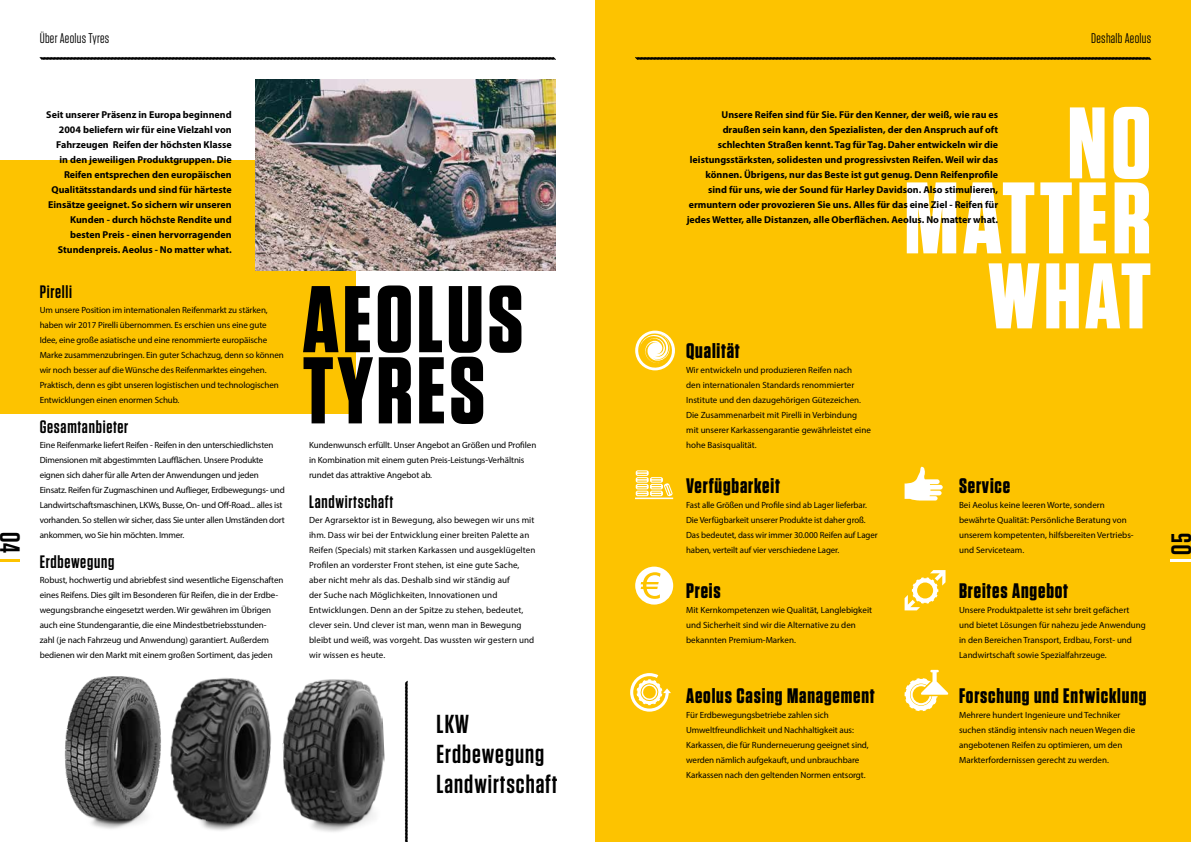
<style>
.page{position:relative;width:1191px;height:842px;background:#fff}
.page>*{position:absolute;margin:0;border:0;box-sizing:border-box;transform-origin:0 0}
.t1{font:700 101.3px/75px "Tungsten";letter-spacing:.04em;color:#fff;text-align:right}
.t2{font:700 94.5px/71.2px "Tungsten";letter-spacing:.04em;color:#000}
.t3{font:700 92.9px "Tungsten";color:#fff}
.t4{font:600 28px "Tungsten";color:#000}
.t5{font:600 26px/30px "Tungsten";letter-spacing:.04em;color:#000}
.t6{font:700 21px "Tungsten";letter-spacing:.04em;color:#000}
.t7{font:600 18px "Tungsten";letter-spacing:.04em;color:#000}
.t8{font:14px "Tungsten";letter-spacing:.02em;color:#000}
.t9{font:700 10px/15px "Myriad Pro";color:#000;text-align:right}
.t10{font:9px/15px "Myriad Pro";letter-spacing:-.01em;color:#000}
.t11{font:9px/15px "Myriad Pro";letter-spacing:.01em;color:#000}
</style>
<div class="page">
<hr style="left:0;top:559px;width:20px;height:3px;background:#fdc300">
<div style="left:596px;top:0;width:595px;height:842px;background:#fdc300"></div>
<svg style="left:635px;top:57px;width:516px;height:3px;background:#2f2400"></svg>
<hr style="left:1170px;top:559px;width:21px;height:3px;background:#fff">
<svg style="left:630px;top:673px;width:41px;height:39px"></svg>
<svg style="left:635px;top:567px;width:38px;height:38px"></svg>
<div style="left:0;top:160px;width:355px;height:253px;background:#fdc300"></div>
<svg style="left:39px;top:57px;width:517px;height:3px;background:#303030"></svg>
<svg style="left:405px;top:680px;width:3px;height:162px"></svg>
<img style="left:64px;top:676px;width:97px;height:153px">
<img style="left:282px;top:679px;width:103px;height:153px">
<img style="left:170px;top:678px;width:101px;height:153px">
<img style="left:256px;top:80px;width:300px;height:191px">
<svg style="left:904px;top:466px;width:38px;height:34px"></svg>
<svg style="left:904px;top:570px;width:41px;height:40px"></svg>
<svg style="left:904px;top:670px;width:44px;height:41px"></svg>
<div style="left:635px;top:331px;width:40px;height:39px;background:#fff;border-radius:50%"></div>
<svg style="left:636px;top:333px;width:38px;height:36px"></svg>
<hr style="left:635px;top:497px;width:38px;height:2px;background:#fff">
<svg style="left:635px;top:470px;width:13px;height:6px"></svg>
<div style="left:635px;top:484px;width:13px;height:5px;background:#fff;border-radius:2px"></div>
<div style="left:635px;top:491px;width:13px;height:5px;background:#fff;border-radius:2px"></div>
<svg style="left:637px;top:471px;width:36px;height:25px"></svg>
<h3 class="t8" style="left:40px;top:31px;width:71px">Über Aeolus Tyres</h3>
<h3 class="t4" style="left:24px;top:532px;width:23px;rotate:90deg">04</h3>
<p class="t9" style="left:46px;top:107px;width:187px">Seit unserer Präsenz in Europa beginnend 2004 beliefern wir für eine Vielzahl von Fahrzeugen Reifen der höchsten Klasse in den jeweiligen Produktgruppen. Die Reifen entsprechen den europäischen Qualitätsstandards und sind für härteste Einsätze geeignet. So sichern wir unseren Kunden - durch höchste Rendite und besten Preis - einen hervorragenden Stundenpreis. Aeolus - No matter what.</p>
<h3 class="t7" style="left:40px;top:283px;width:34px">Pirelli</h3>
<p class="t10" style="left:40px;top:303px;width:246px">Um unsere Position im internationalen Reifenmarkt zu stärken, haben wir 2017 Pirelli übernommen. Es erschien uns eine gute Idee, eine große asiatische und eine renommierte europäische Marke zusammenzubringen. Ein guter Schachzug, denn so können wir noch besser auf die Wünsche des Reifenmarktes eingehen.<br>Praktisch, denn es gibt unseren logistischen und technologischen Entwicklungen einen enormen Schub.</p>
<h3 class="t7" style="left:40px;top:418px;width:90px">Gesamtanbieter</h3>
<p class="t10" style="left:40px;top:438px;width:247px">Eine Reifenmarke liefert Reifen - Reifen in den unterschiedlichsten Dimensionen mit abgestimmten Laufflächen. Unsere Produkte eignen sich daher für alle Arten der Anwendungen und jeden Einsatz. Reifen für Zugmaschinen und Auflieger, Erdbewegungs- und Landwirtschaftsmaschinen, LKWs, Busse, On- und Off-Road... alles ist vorhanden. So stellen wir sicher, dass Sie unter allen Umständen dort ankommen, wo Sie hin möchten. Immer.</p>
<h3 class="t7" style="left:40px;top:553px;width:76px">Erdbewegung</h3>
<p class="t10" style="left:40px;top:573px;width:245px">Robust, hochwertig und abriebfest sind wesentliche Eigenschaften eines Reifens. Dies gilt im Besonderen für Reifen, die in der Erdbe&shy;wegungsbranche eingesetzt werden. Wir gewähren im Übrigen auch eine Stundengarantie, die eine Mindestbetriebsstunden&shy;zahl (je nach Fahrzeug und Anwendung) garantiert. Außerdem bedienen wir den Markt mit einem großen Sortiment, das jeden</p>
<h2 class="t2" style="left:302px;top:287px;width:222px">AEOLUS<br>TYRES</h2>
<p class="t10" style="left:309px;top:438px;width:229px">Kundenwunsch erfüllt. Unser Angebot an Größen und Profilen in Kombination mit einem guten Preis-Leistungs-Verhältnis rundet das attraktive Angebot ab.</p>
<h3 class="t7" style="left:309px;top:493px;width:86px">Landwirtschaft</h3>
<p class="t11" style="left:309px;top:513px;width:228px">Der Agrarsektor ist in Bewegung, also bewegen wir uns mit ihm. Dass wir bei der Entwicklung einer breiten Palette an Reifen (Specials) mit starken Karkassen und ausgeklügelten Profilen an vorderster Front stehen, ist eine gute Sache, aber nicht mehr als das. Deshalb sind wir ständig auf<br>der Suche nach Möglichkeiten, Innovationen und Entwicklungen. Denn an der Spitze zu stehen, bedeutet, clever sein. Und clever ist man, wenn man in Bewegung bleibt und weiß, was vorgeht. Das wussten wir gestern und wir wissen es heute.</p>
<h3 class="t5" style="left:436px;top:710px;width:122px">LKW<br>Erdbewegung<br>Landwirtschaft</h3>
<h3 class="t8" style="left:1091px;top:31px;width:62px">Deshalb Aeolus</h3>
<h1 class="t1" style="left:904px;top:109px;width:248px">NO<br>MATTER</h1>
<h3 class="t3" style="left:987px;top:246px;width:165px">WHAT</h3>
<p class="t9" style="left:686px;top:107px;width:313px">Unsere Reifen sind für Sie. Für den Kenner, der weiß, wie rau es draußen sein kann, den Spezialisten, der den Anspruch auf oft schlechten Straßen kennt. Tag für Tag. Daher entwickeln wir die leistungsstärksten, solidesten und progressivsten Reifen. Weil wir das können. Übrigens, nur das Beste ist gut genug. Denn Reifenprofile sind für uns, wie der Sound für Harley Davidson. Also stimulieren, ermuntern oder provozieren Sie uns. Alles für das eine Ziel - Reifen für jedes Wetter, alle Distanzen, alle Oberflächen. Aeolus. No matter what.</p>
<h3 class="t6" style="left:686px;top:340px;width:55px">Qualität</h3>
<p class="t10" style="left:686px;top:363px;width:186px">Wir entwickeln und produzieren Reifen nach<br>den internationalen Standards renommierter Institute und den dazugehörigen Gütezeichen.<br>Die Zusammenarbeit mit Pirelli in Verbindung mit unserer Karkassengarantie gewährleistet eine hohe Basisqualität.</p>
<h3 class="t6" style="left:686px;top:475px;width:95px">Verfügbarkeit</h3>
<p class="t10" style="left:686px;top:498px;width:193px">Fast alle Größen und Profile sind ab Lager lieferbar.<br>Die Verfügbarkeit unserer Produkte ist daher groß.<br>Das bedeutet, dass wir immer 30.000 Reifen auf Lager haben, verteilt auf vier verschiedene Lager.</p>
<h3 class="t6" style="left:686px;top:580px;width:36px">Preis</h3>
<p class="t10" style="left:686px;top:603px;width:187px">Mit Kernkompetenzen wie Qualität, Langlebigkeit und Sicherheit sind wir die Alternative zu den bekannten Premium-Marken.</p>
<h3 class="t6" style="left:686px;top:685px;width:190px">Aeolus Casing Management</h3>
<p class="t10" style="left:686px;top:708px;width:184px">Für Erdbewegungsbetriebe zahlen sich Umweltfreundlichkeit und Nachhaltigkeit aus:<br>Karkassen, die für Runderneuerung geeignet sind, werden nämlich aufgekauft, und unbrauchbare Karkassen nach den geltenden Normen entsorgt.</p>
<h3 class="t6" style="left:959px;top:475px;width:53px">Service</h3>
<p class="t10" style="left:959px;top:498px;width:176px">Bei Aeolus keine leeren Worte, sondern bewährte Qualität: Persönliche Beratung von unserem kompetenten, hilfsbereiten Vertriebs&shy;und Serviceteam.</p>
<h3 class="t6" style="left:959px;top:580px;width:110px">Breites Angebot</h3>
<p class="t10" style="left:959px;top:603px;width:188px">Unsere Produktpalette ist sehr breit gefächert und bietet Lösungen für nahezu jede Anwendung in den Bereichen Transport, Erdbau, Forst- und Landwirtschaft sowie Spezialfahrzeuge.</p>
<h3 class="t6" style="left:959px;top:685px;width:189px">Forschung und Entwicklung</h3>
<p class="t10" style="left:959px;top:708px;width:178px">Mehrere hundert Ingenieure und Techniker suchen ständig intensiv nach neuen Wegen die angebotenen Reifen zu optimieren, um den Markterfordernissen gerecht zu werden.</p>
<h3 class="t4" style="left:1166px;top:554px;width:23px;rotate:-90deg">05</h3>
</div>
